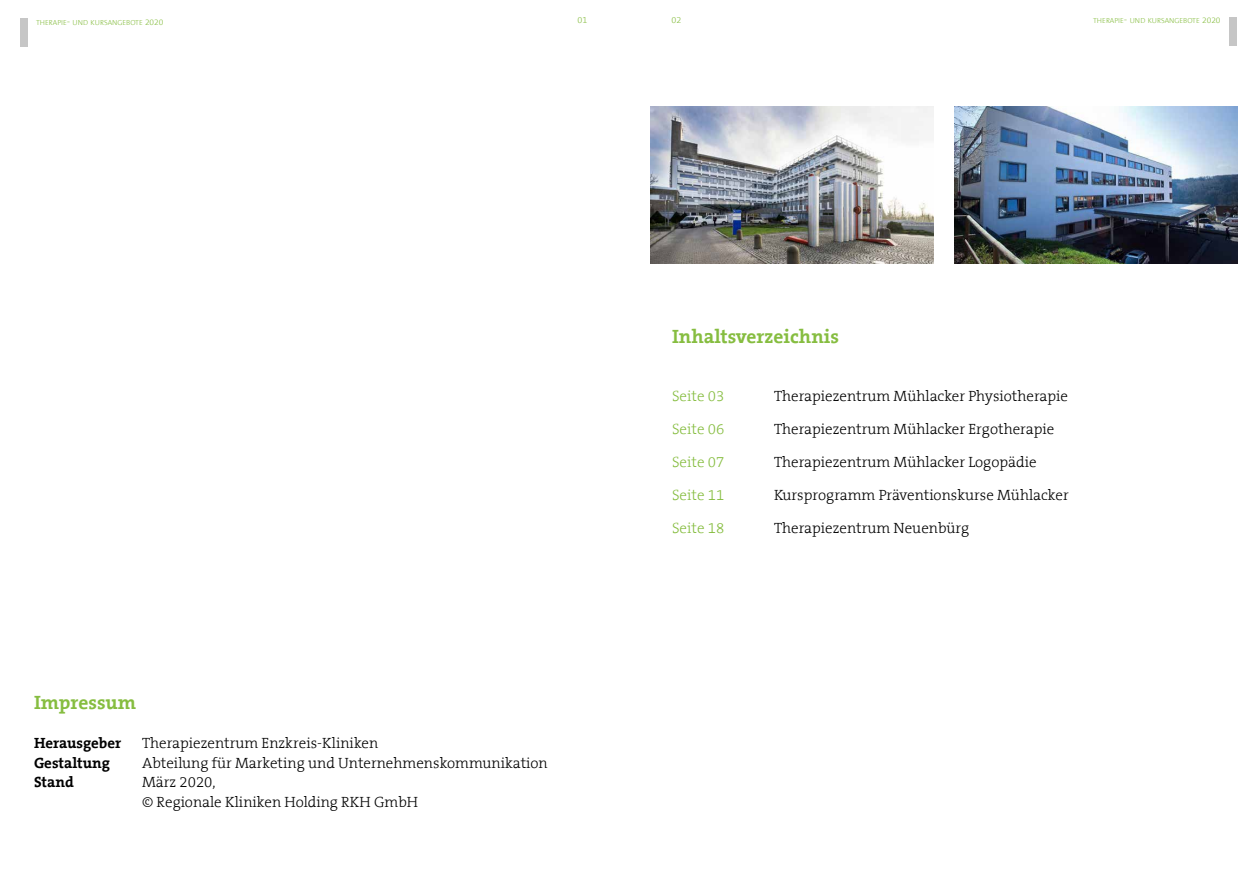
<style>
.page{position:relative;width:1259px;height:893px;background:#fff}
.page>*{position:absolute;margin:0;border:0;box-sizing:border-box;transform-origin:0 0}
.t1{font:700 19.5px "The Serif B7";color:#86bd40}
.t2{font:300 15px/19.5px "The Serif B3";color:#000}
.t3{font:300 15px "The Serif B3";color:#86bd40}
.t4{font:700 15px "The Serif B7";color:#000}
.t5{font:300 9px "The Sans B3";color:#86bd40}
.t6{font:300 7.35px "The Sans B3";color:#86bd40}
.s1{font-size:10.5px}
.s2{font-size:8.4px}
</style>
<div class="page">
<div style="left:1228px;top:17px;width:8px;height:29px;background:#c6c6c6"></div>
<div style="left:20px;top:19px;width:8px;height:28px;background:#c6c6c6"></div>
<img style="left:651px;top:106px;width:282px;height:157px">
<img style="left:955px;top:106px;width:282px;height:157px">
<p class="t5" style="left:577px;top:16px;width:11px">01</p>
<p class="t5" style="left:671px;top:16px;width:11px">02</p>
<p class="t6" style="left:36px;top:18px;width:129px">THERAPIE<span class="s1">-</span> UND KURSANGEBOTE <span class="s2">2020</span></p>
<p class="t6" style="left:1093px;top:17px;width:129px">THERAPIE<span class="s1">-</span> UND KURSANGEBOTE <span class="s2">2020</span></p>
<h1 class="t1" style="left:672px;top:326px;width:169px">Inhaltsverzeichnis</h1>
<h1 class="t1" style="left:34px;top:693px;width:104px">Impressum</h1>
<p class="t4" style="left:34px;top:735px;width:89px">Herausgeber</p>
<p class="t2" style="left:142px;top:734px;width:238px">Therapiezentrum Enzkreis-Kliniken</p>
<p class="t4" style="left:34px;top:755px;width:78px">Gestaltung</p>
<p class="t2" style="left:142px;top:754px;width:407px">Abteilung für Marketing und Unternehmenskommunikation</p>
<p class="t4" style="left:34px;top:774px;width:41px">Stand</p>
<p class="t2" style="left:142px;top:773px;width:278px">März 2020,<br>© Regionale Kliniken Holding RKH GmbH</p>
<p class="t3" style="left:672px;top:388px;width:54px">Seite 03</p>
<p class="t2" style="left:774px;top:387px;width:295px">Therapiezentrum Mühlacker Physiotherapie</p>
<p class="t3" style="left:672px;top:421px;width:54px">Seite 06</p>
<p class="t2" style="left:774px;top:420px;width:282px">Therapiezentrum Mühlacker Ergotherapie</p>
<p class="t3" style="left:672px;top:454px;width:54px">Seite 07</p>
<p class="t2" style="left:774px;top:453px;width:264px">Therapiezentrum Mühlacker Logopädie</p>
<p class="t3" style="left:672px;top:487px;width:54px">Seite 11</p>
<p class="t2" style="left:774px;top:486px;width:296px">Kursprogramm Präventionskurse Mühlacker</p>
<p class="t3" style="left:672px;top:520px;width:54px">Seite 18</p>
<p class="t2" style="left:774px;top:519px;width:197px">Therapiezentrum Neuenbürg</p>
</div>
